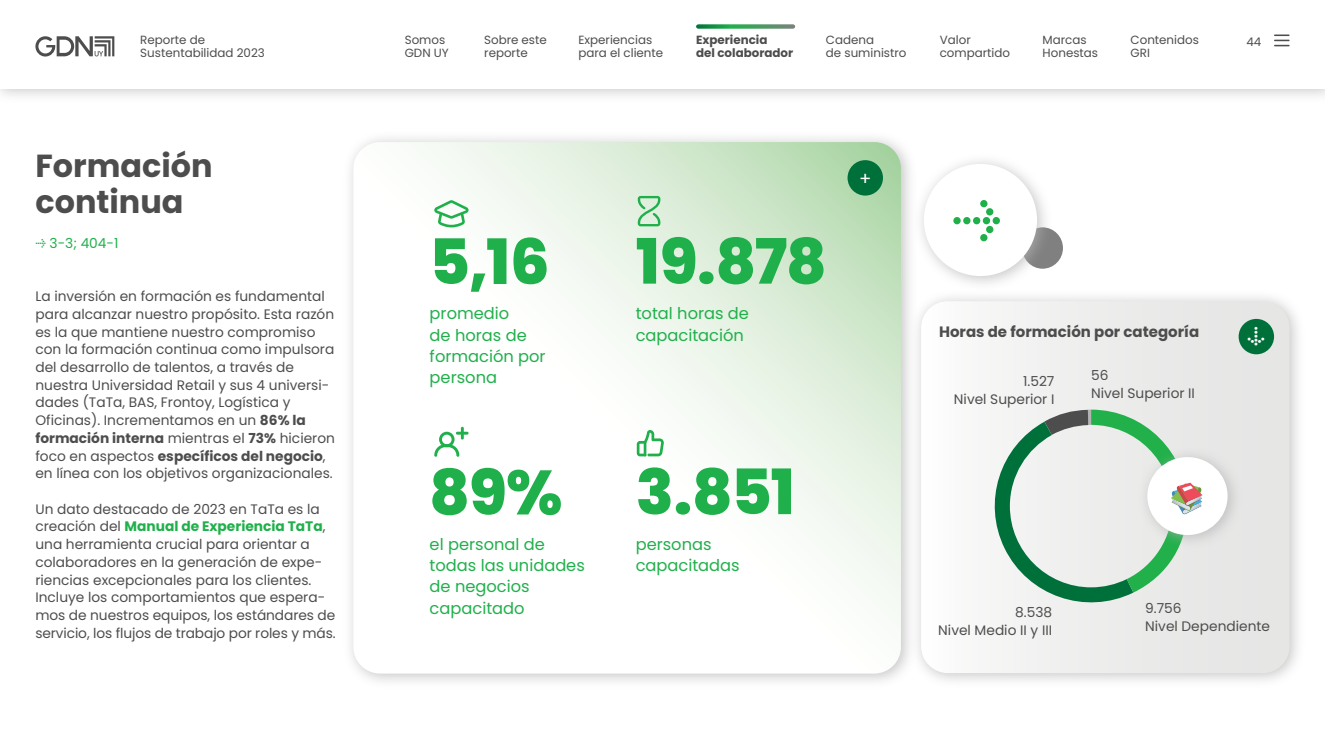
<style>
.page{position:relative;width:1325px;height:750px;background:#fff}
.page>*{position:absolute;margin:0;border:0;box-sizing:border-box;transform-origin:0 0}
.t1{font:700 65.38px "Unit Rounded Pro";color:#20b04b}
.t2{font:800 62.5px "Poppins";letter-spacing:-.02em;color:#20b04b}
.t3{font:700 31.88px/35.5px "Poppins";color:#4d4d4d}
.t4{font:700 26.12px "Unit Rounded Pro";color:#fff}
.t5{font:18px "Poppins";color:#fff}
.t6{font:16.25px/21.2px "Poppins";color:#20b04b}
.t7{font:700 15px "Poppins";color:#4d4d4d}
.t8{font:13.75px/17.8px "Poppins";color:#4d4d4d}
.t9{font:13.75px "Poppins";color:#20b04b}
.t10{font:11.88px/12.5px "Poppins";color:#4d4d4d}
.t11{font:700 11.88px/12.5px "Poppins";color:#4d4d4d}
.s1{font-family:"Unit Rounded Pro";font-weight:700}
.s2{font-weight:700}
.s3{font-weight:700;color:#20b04b}
</style>
<div class="page">
<div style="left:1022px;top:227px;width:41px;height:42px;background:#808080;border-radius:50%"></div>
<div style="left:343px;top:130px;width:574px;height:559px;background:#b3b3b3;opacity:.75"></div>
<svg style="left:353px;top:142px;width:548px;height:532px"></svg>
<svg style="left:434px;top:427px;width:35px;height:30px"></svg>
<svg style="left:637px;top:430px;width:27px;height:26px"></svg>
<div style="left:910px;top:289px;width:396px;height:399px;background:#b3b3b3;opacity:.75"></div>
<svg style="left:921px;top:301px;width:369px;height:372px"></svg>
<div style="left:1239px;top:319px;width:35px;height:35px;background:#00703a;border-radius:50%"></div>
<div style="left:1137px;top:446px;width:106px;height:104px;background:#b3b3b3;opacity:.75"></div>
<div style="left:1147px;top:457px;width:81px;height:78px;background:#fff;border-radius:50%"></div>
<div style="left:913px;top:153px;width:140px;height:138px;background:#b3b3b3;opacity:.75"></div>
<div style="left:924px;top:164px;width:113px;height:112px;background:#fff;border-radius:50%"></div>
<div style="left:848px;top:160px;width:35px;height:36px;background:#00703a;border-radius:50%"></div>
<svg style="left:434px;top:200px;width:35px;height:27px"></svg>
<svg style="left:638px;top:196px;width:23px;height:30px"></svg>
<div style="left:0;top:0;width:1325px;height:104px;background:#b3b3b3;opacity:.75"></div>
<div style="left:0;top:0;width:1325px;height:89px;background:#fff"></div>
<svg style="left:1274px;top:35px;width:16px;height:11px"></svg>
<svg style="left:35px;top:36px;width:79px;height:21px"></svg>
<svg style="left:698px;top:24px;width:95px;height:5px"></svg>
<svg style="left:982px;top:410px;width:221px;height:206px"></svg>
<p class="t10" style="left:140px;top:34px;width:126px">Reporte de<br>Sustentabilidad 2023</p>
<p class="t11" style="left:696px;top:34px;width:99px">Experiencia<br>del colaborador</p>
<p class="t10" style="left:484px;top:34px;width:64px">Sobre este reporte</p>
<p class="t10" style="left:578px;top:34px;width:86px">Experiencias para el cliente</p>
<p class="t10" style="left:826px;top:34px;width:82px">Cadena<br>de suministro</p>
<p class="t10" style="left:940px;top:34px;width:72px">Valor compartido</p>
<p class="t10" style="left:1043px;top:34px;width:57px">Marcas<br>Honestas</p>
<p class="t10" style="left:1131px;top:34px;width:70px">Contenidos<br>GRI</p>
<p class="t10" style="left:405px;top:34px;width:42px">Somos</p>
<p class="t10" style="left:1246px;top:35px;width:16px">44</p>
<p class="t10" style="left:405px;top:46px;width:46px">GDN UY</p>
<h3 class="t3" style="left:35px;top:148px;width:179px">Formación continua</h3>
<p class="t9" style="left:35px;top:235px;width:85px"><span class="s1">⇢</span> 3-3; 404-1</p>
<p class="t8" style="left:35px;top:288px;width:301px">La inversión en formación es fundamental para alcanzar nuestro propósito. Esta razón es la que mantiene nuestro compromiso con la formación continua como impulsora del desarrollo de talentos, a través de nuestra Universidad Retail y sus 4 universi&shy;dades (TaTa, BAS, Frontoy, Logística y Oficinas). Incrementamos en un <span class="s2">86% la formación interna</span> mientras el <span class="s2">73%</span> hicieron foco en aspectos <span class="s2">específicos del negocio</span>, en línea con los objetivos organizacionales.</p>
<p class="t8" style="left:35px;top:500px;width:302px">Un dato destacado de 2023 en TaTa es la creación del <span class="s3">Manual de Experiencia TaTa</span>, una herramienta crucial para orientar a colaboradores en la generación de expe&shy;riencias excepcionales para los clientes.<br>Incluye los comportamientos que espera&shy;mos de nuestros equipos, los estándares de servicio, los flujos de trabajo por roles y más.</p>
<h2 class="t2" style="left:429px;top:226px;width:122px">5,16</h2>
<p class="t6" style="left:430px;top:303px;width:117px">promedio<br>de horas de formación por persona</p>
<h2 class="t2" style="left:429px;top:456px;width:135px">89%</h2>
<p class="t6" style="left:430px;top:534px;width:157px">el personal de todas las unidades de negocios capacitado</p>
<h2 class="t2" style="left:636px;top:226px;width:193px">19.878</h2>
<p class="t6" style="left:636px;top:303px;width:115px">total horas de capacitación</p>
<h3 class="t5" style="left:859px;top:168px;width:14px">+</h3>
<h2 class="t2" style="left:636px;top:456px;width:161px">3.851</h2>
<p class="t6" style="left:636px;top:534px;width:106px">personas capacitadas</p>
<h1 class="t1" style="left:951px;top:173px;width:52px">⇢</h1>
<p class="t7" style="left:939px;top:323px;width:262px">Horas de formación por categoría</p>
<p class="t8" style="left:954px;top:373px;width:102px;text-align:right">1.527<br>Nivel Superior I</p>
<p class="t8" style="left:1091px;top:367px;width:105px">56<br>Nivel Superior II</p>
<h3 class="t4" style="left:1275px;top:326px;width:22px;rotate:90deg">⇢</h3>
<p class="t8" style="left:938px;top:603px;width:115px;text-align:right">8.538<br>Nivel Medio II y III</p>
<p class="t8" style="left:1145px;top:600px;width:126px">9.756<br>Nivel Dependiente</p>
</div>
